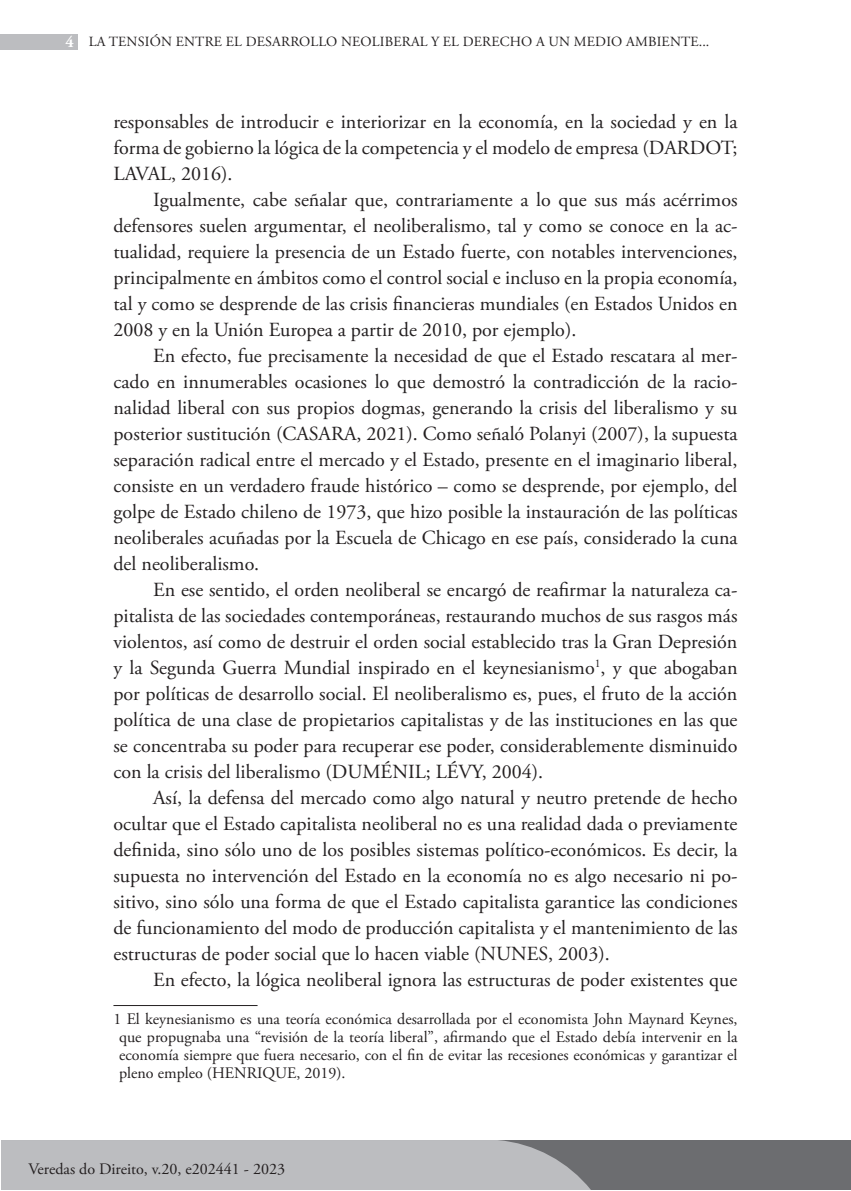
<style>
.page{position:relative;width:851px;height:1191px;background:#fff}
.page>*{position:absolute;margin:0;border:0;box-sizing:border-box;transform-origin:0 0}
.t1{font:20px/26px "Adobe Garamond Pro";color:#231f20;text-align:justify}
.t2{font:16px/18px "Adobe Garamond Pro";color:#231f20;text-align:justify}
.t3{font:14px "Adobe Garamond Pro";letter-spacing:.015em;color:#231f20}
.s1{font-weight:700;font-size:16px;color:#fff}
</style>
<div class="page">
<div style="left:1px;top:1140px;width:849px;height:50px;background:#6c6d70"></div>
<div style="left:0;top:34px;width:77px;height:16px;background:#bcbdc0"></div>
<div style="left:1px;top:1140px;width:590px;height:50px;background:#bcbdc0"></div>
<hr style="left:113px;top:1005px;width:144px;height:1px;background:#231f20">
<p class="t3" style="left:65px;top:34px;width:645px"><span class="s1">4</span> LA TENSIÓN ENTRE EL DESARROLLO NEOLIBERAL Y EL DERECHO A UN MEDIO AMBIENTE...</p>
<p class="t1" style="left:113px;top:109px;width:625px">responsables de introducir e interiorizar en la economía, en la sociedad y en la forma de gobierno la lógica de la competencia y el modelo de empresa (DARDOT; LAVAL, 2016).</p>
<p class="t1" style="left:113px;top:187px;width:625px;text-indent:40px">Igualmente, cabe señalar que, contrariamente a lo que sus más acérrimos defensores suelen argumentar, el neoliberalismo, tal y como se conoce en la ac&shy;tualidad, requiere la presencia de un Estado fuerte, con notables intervenciones, principalmente en ámbitos como el control social e incluso en la propia economía, tal y como se desprende de las crisis financieras mundiales (en Estados Unidos en 2008 y en la Unión Europea a partir de 2010, por ejemplo).</p>
<p class="t1" style="left:113px;top:343px;width:625px;text-indent:40px">En efecto, fue precisamente la necesidad de que el Estado rescatara al mer&shy;cado en innumerables ocasiones lo que demostró la contradicción de la racio&shy;nalidad liberal con sus propios dogmas, generando la crisis del liberalismo y su posterior sustitución (CASARA, 2021). Como señaló Polanyi (2007), la supuesta separación radical entre el mercado y el Estado, presente en el imaginario liberal, consiste en un verdadero fraude histórico – como se desprende, por ejemplo, del golpe de Estado chileno de 1973, que hizo posible la instauración de las políticas neoliberales acuñadas por la Escuela de Chicago en ese país, considerado la cuna del neoliberalismo.</p>
<p class="t1" style="left:113px;top:577px;width:625px;text-indent:40px">En ese sentido, el orden neoliberal se encargó de reafirmar la naturaleza ca&shy;pitalista de las sociedades contemporáneas, restaurando muchos de sus rasgos más violentos, así como de destruir el orden social establecido tras la Gran Depresión y la Segunda Guerra Mundial inspirado en el keynesianismo<sup>1</sup>, y que abogaban por políticas de desarrollo social. El neoliberalismo es, pues, el fruto de la acción política de una clase de propietarios capitalistas y de las instituciones en las que se concentraba su poder para recuperar ese poder, considerablemente disminuido con la crisis del liberalismo (DUMÉNIL; LÉVY, 2004).</p>
<p class="t1" style="left:113px;top:785px;width:625px;text-indent:40px">Así, la defensa del mercado como algo natural y neutro pretende de hecho ocultar que el Estado capitalista neoliberal no es una realidad dada o previamente definida, sino sólo uno de los posibles sistemas político-económicos. Es decir, la supuesta no intervención del Estado en la economía no es algo necesario ni po&shy;sitivo, sino sólo una forma de que el Estado capitalista garantice las condiciones de funcionamiento del modo de producción capitalista y el mantenimiento de las estructuras de poder social que lo hacen viable (NUNES, 2003).</p>
<p class="t1" style="left:153px;top:967px;width:585px">En efecto, la lógica neoliberal ignora las estructuras de poder existentes que</p>
<p class="t2" style="left:119px;top:1010px;width:620px;text-indent:-6px">1 El keynesianismo es una teoría económica desarrollada por el economista John Maynard Keynes, que propugnaba una “revisión de la teoría liberal”, afirmando que el Estado debía intervenir en la economía siempre que fuera necesario, con el fin de evitar las recesiones económicas y garantizar el pleno empleo (HENRIQUE, 2019).</p>
<p class="t2" style="left:28px;top:1160px;width:258px">Veredas do Direito, v.20, e202441 - 2023</p>
</div>
